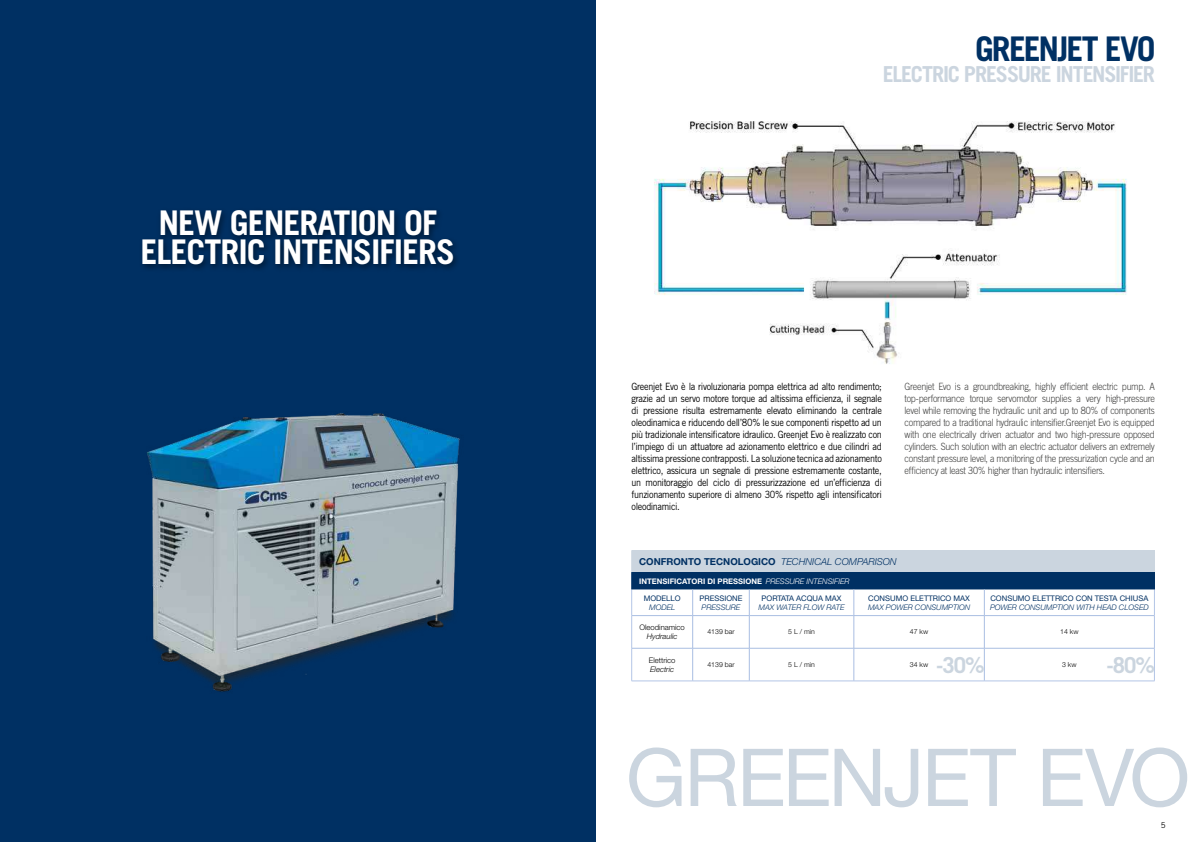
<style>
.page{position:relative;width:1191px;height:842px;background:#fff}
.page>*{position:absolute;margin:0;border:0;box-sizing:border-box;transform-origin:0 0}
.t1{font:80px "Helvetica Neue LT Std";letter-spacing:-.035em;color:#cbd5df}
.t2{font:700 34px/28.7px "Trade Gothic LT Std";letter-spacing:-.03em;color:#fff;text-align:center}
.t3{font:700 34px "Trade Gothic LT Std";letter-spacing:-.06em;color:#003063}
.t4{font:700 22px "Trade Gothic LT Std";letter-spacing:-.05em;color:#cbd5df}
.t5{font:10px/12px "Trade Gothic LT Std";letter-spacing:-.04em;color:#000;text-align:justify;scale:.9 1}
.t6{font:300 10px/12px "Trade Gothic LT Std";letter-spacing:-.035em;color:#3c3c3b;text-align:justify;scale:.9 1}
.t7{font:700 9.6px "Helvetica Neue LT Std";color:#003063}
.t8{font:8px "Trade Gothic LT Std";color:#000}
.t9{font:7.7px "Helvetica Neue LT Std";color:#003063}
.t10{font:italic 300 7.7px "Helvetica Neue LT Std";color:#003063}
.t11{font:700 7.7px "Helvetica Neue LT Std";color:#fff}
.t12{font:300 7.7px "Helvetica Neue LT Std";color:#000}
.t13{font:italic 300 7.7px "Helvetica Neue LT Std";color:#000}
.t14{font:300 6.9px "Helvetica Neue LT Std";color:#000}
.s1{font-weight:300;font-style:italic}
</style>
<div class="page">
<div style="left:0;top:0;width:595px;height:842px;background:#003063"></div>
<div style="left:138px;top:207px;width:322px;height:66px;background:#000;opacity:.5"></div>
<img style="left:147px;top:413px;width:313px;height:279px">
<div style="left:631px;top:550px;width:523px;height:22px;background:#cbd5df"></div>
<div style="left:631px;top:572px;width:523px;height:17px;background:#003063"></div>
<svg style="left:632px;top:589px;width:522px;height:92px"></svg>
<svg style="left:692px;top:589px;width:1px;height:26px"></svg>
<svg style="left:749px;top:589px;width:1px;height:26px"></svg>
<svg style="left:853px;top:589px;width:1px;height:26px"></svg>
<svg style="left:984px;top:589px;width:1px;height:26px"></svg>
<hr style="left:632px;top:615px;width:60px;height:1px;background:#a9bee2">
<hr style="left:692px;top:615px;width:57px;height:1px;background:#a9bee2">
<hr style="left:692px;top:616px;width:1px;height:32px;background:#a9bee2">
<hr style="left:749px;top:615px;width:105px;height:1px;background:#a9bee2">
<hr style="left:749px;top:616px;width:1px;height:32px;background:#a9bee2">
<hr style="left:854px;top:615px;width:130px;height:1px;background:#a9bee2">
<hr style="left:853px;top:616px;width:1px;height:32px;background:#a9bee2">
<hr style="left:984px;top:615px;width:170px;height:1px;background:#a9bee2">
<hr style="left:984px;top:616px;width:1px;height:32px;background:#a9bee2">
<hr style="left:632px;top:648px;width:60px;height:1px;background:#a9bee2">
<hr style="left:692px;top:648px;width:57px;height:1px;background:#a9bee2">
<hr style="left:692px;top:648px;width:1px;height:33px;background:#a9bee2">
<hr style="left:749px;top:648px;width:105px;height:1px;background:#a9bee2">
<hr style="left:749px;top:648px;width:1px;height:33px;background:#a9bee2">
<hr style="left:854px;top:648px;width:130px;height:1px;background:#a9bee2">
<hr style="left:853px;top:648px;width:1px;height:33px;background:#a9bee2">
<hr style="left:984px;top:648px;width:170px;height:1px;background:#a9bee2">
<hr style="left:984px;top:648px;width:1px;height:33px;background:#a9bee2">
<svg style="left:1154px;top:550px;width:1px;height:66px"></svg>
<hr style="left:631px;top:616px;width:1px;height:32px;background:#b3c5e6">
<hr style="left:1154px;top:616px;width:1px;height:32px;background:#b3c5e6">
<hr style="left:631px;top:648px;width:1px;height:33px;background:#b3c5e6">
<hr style="left:1154px;top:648px;width:1px;height:33px;background:#b3c5e6">
<hr style="left:631px;top:681px;width:61px;height:1px;background:#b3c5e6">
<hr style="left:692px;top:681px;width:57px;height:1px;background:#b3c5e6">
<hr style="left:749px;top:681px;width:105px;height:1px;background:#b3c5e6">
<hr style="left:854px;top:681px;width:130px;height:1px;background:#b3c5e6">
<hr style="left:984px;top:681px;width:170px;height:1px;background:#b3c5e6">
<svg style="left:631px;top:550px;width:1px;height:66px"></svg>
<img style="left:654px;top:121px;width:473px;height:243px">
<h2 class="t2" style="left:141px;top:208px;width:316px">NEW GENERATION OF<br>ELECTRIC INTENSIFIERS</h2>
<h2 class="t3" style="left:975px;top:28px;width:182px">GREENJET EVO</h2>
<h3 class="t4" style="left:882px;top:60px;width:274px">ELECTRIC PRESSURE INTENSIFIER</h3>
<p class="t5" style="left:631px;top:380px;width:280px">Greenjet Evo è la rivoluzionaria pompa elettrica ad alto rendimento; grazie ad un servo motore torque ad altissima efficienza, il segnale di pressione risulta estremamente elevato eliminando la centrale oleodinamica e riducendo dell’80% le sue componenti rispetto ad un più tradizionale intensificatore idraulico. Greenjet Evo è realizzato con l’impiego di un attuatore ad azionamento elettrico e due cilindri ad altissima pressione contrapposti. La soluzione tecnica ad azionamento elettrico, assicura un segnale di pressione estremamente costante, un monitoraggio del ciclo di pressurizzazione ed un’efficienza di funzionamento superiore di almeno 30% rispetto agli intensificatori oleodinamici.</p>
<p class="t6" style="left:904px;top:380px;width:280px">Greenjet Evo is a groundbreaking, highly efficient electric pump. A top-performance torque servomotor supplies a very high-pressure level while removing the hydraulic unit and up to 80% of components compared to a traditional hydraulic intensifier.Greenjet Evo is equipped with one electrically driven actuator and two high-pressure opposed cylinders. Such solution with an electric actuator delivers an extremely constant pressure level, a monitoring of the pressurization cycle and an efficiency at least 30% higher than hydraulic intensifiers.</p>
<p class="t7" style="left:639px;top:555px;width:259px">CONFRONTO TECNOLOGICO <span class="s1">TECHNICAL COMPARISON</span></p>
<p class="t11" style="left:639px;top:576px;width:212px">INTENSIFICATORI DI PRESSIONE <span class="s1">PRESSURE INTENSIFIER</span></p>
<p class="t9" style="left:643px;top:593px;width:39px">MODELLO</p>
<p class="t10" style="left:649px;top:602px;width:28px">MODEL</p>
<p class="t9" style="left:761px;top:593px;width:82px">PORTATA ACQUA MAX</p>
<p class="t10" style="left:758px;top:602px;width:88px">MAX WATER FLOW RATE</p>
<p class="t9" style="left:868px;top:593px;width:103px">CONSUMO ELETTRICO MAX</p>
<p class="t10" style="left:868px;top:602px;width:104px">MAX POWER CONSUMPTION</p>
<p class="t9" style="left:699px;top:593px;width:44px">PRESSIONE</p>
<p class="t10" style="left:701px;top:602px;width:40px">PRESSURE</p>
<p class="t9" style="left:990px;top:593px;width:159px">CONSUMO ELETTRICO CON TESTA CHIUSA</p>
<p class="t10" style="left:990px;top:602px;width:160px">POWER CONSUMPTION WITH HEAD CLOSED</p>
<p class="t12" style="left:639px;top:623px;width:47px">Oleodinamico</p>
<p class="t13" style="left:647px;top:632px;width:32px">Hydraulic</p>
<p class="t12" style="left:649px;top:655px;width:28px">Elettrico</p>
<p class="t13" style="left:650px;top:665px;width:25px">Electric</p>
<p class="t14" style="left:707px;top:628px;width:29px">4139 bar</p>
<p class="t14" style="left:788px;top:628px;width:28px">5 L / min</p>
<p class="t14" style="left:910px;top:628px;width:20px">47 kw</p>
<p class="t14" style="left:1060px;top:628px;width:20px">14 kw</p>
<h3 class="t4" style="left:936px;top:651px;width:50px">-30%</h3>
<h3 class="t4" style="left:1106px;top:651px;width:50px">-80%</h3>
<p class="t14" style="left:707px;top:660px;width:29px">4139 bar</p>
<p class="t14" style="left:788px;top:660px;width:28px">5 L / min</p>
<p class="t14" style="left:910px;top:660px;width:20px">34 kw</p>
<p class="t14" style="left:1062px;top:660px;width:16px">3 kw</p>
<h1 class="t1" style="left:626px;top:730px;width:566px">GREENJET EVO</h1>
<p class="t8" style="left:1160px;top:820px;width:6px">5</p>
</div>
